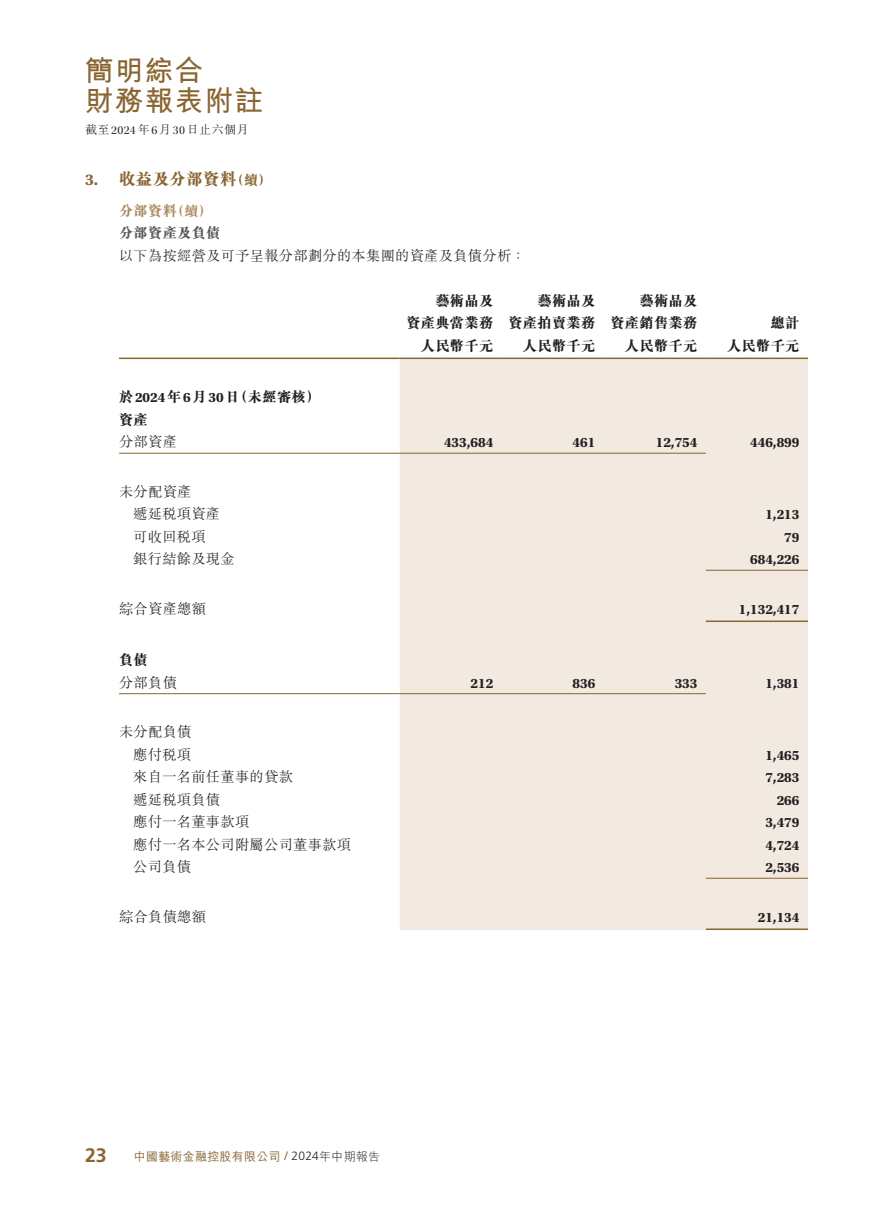
<style>
.page{position:relative;width:893px;height:1212px;background:#fff}
.page>*{position:absolute;margin:0;border:0;box-sizing:border-box;transform-origin:0 0}
.t1{font:700 28.5px/30px "M Hei HK";letter-spacing:.05em;color:#896531}
.t2{font:700 19.5px "Frutiger LT Std";color:#896531}
.t3{font:800 16.5px "M Sung HK";letter-spacing:.02em;color:#896531}
.t4{font:700 16.5px "Utopia Std";color:#896531}
.t5{font:300 14.25px "M Sung HK";letter-spacing:.02em;color:#231f20}
.t6{font:700 14.25px "Utopia Std";color:#231f20}
.t7{font:800 14.25px/22.5px "M Sung HK";letter-spacing:.02em;color:#231f20;text-align:right}
.t8{font:800 14.25px "M Sung HK";letter-spacing:.02em;color:#57585a}
.t9{font:800 14.25px "M Sung HK";color:#aa8b60}
.t10{font:800 13.5px "M Sung HK";color:#896531}
.t11{font:800 13.5px "M Sung HK";color:#aa8b60}
.t12{font:500 12px "M Hei HK";letter-spacing:.02em;color:#896531}
.t13{font:300 12px "M Sung HK";letter-spacing:.04em;color:#231f20}
.s1{font-family:"Utopia Std Disp";font-weight:400}
.s2{font-family:"Utopia Std";font-weight:700}
.s3{font-family:"Frutiger LT Std";font-weight:400}
.s4{font-family:"Frutiger LT Std";font-weight:300;color:#231f20}
.s5{font-weight:300;color:#231f20}
</style>
<div class="page">
<div style="left:400px;top:359px;width:408px;height:571px;background:#f2eae1"></div>
<hr style="left:119px;top:358px;width:281px;height:1px;background:#896531">
<hr style="left:400px;top:358px;width:102px;height:1px;background:#896531">
<hr style="left:502px;top:358px;width:102px;height:1px;background:#896531">
<hr style="left:604px;top:358px;width:102px;height:1px;background:#896531">
<hr style="left:706px;top:358px;width:102px;height:1px;background:#896531">
<hr style="left:119px;top:453px;width:281px;height:1px;background:#896531">
<hr style="left:400px;top:453px;width:102px;height:1px;background:#896531">
<hr style="left:502px;top:453px;width:102px;height:1px;background:#896531">
<hr style="left:604px;top:453px;width:102px;height:1px;background:#896531">
<hr style="left:706px;top:570px;width:102px;height:1px;background:#896531">
<hr style="left:706px;top:620px;width:102px;height:2px;background:#896531">
<hr style="left:119px;top:693px;width:281px;height:1px;background:#896531">
<hr style="left:400px;top:693px;width:102px;height:1px;background:#896531">
<hr style="left:502px;top:693px;width:102px;height:1px;background:#896531">
<hr style="left:604px;top:693px;width:102px;height:1px;background:#896531">
<hr style="left:706px;top:878px;width:102px;height:1px;background:#896531">
<hr style="left:706px;top:928px;width:102px;height:2px;background:#896531">
<h1 class="t1" style="left:85px;top:53px;width:180px">簡明綜合<br>財務報表附註</h1>
<p class="t13" style="left:85px;top:121px;width:165px">截至<span class="s1">2024</span>年<span class="s1">6</span>月<span class="s1">30</span>日止六個月</p>
<p class="t4" style="left:85px;top:170px;width:15px">3.</p>
<p class="t3" style="left:119px;top:170px;width:119px">收益及分部資料</p>
<p class="t10" style="left:231px;top:173px;width:42px">（續(</p>
<p class="t9" style="left:119px;top:203px;width:59px">分部資料</p>
<p class="t8" style="left:119px;top:226px;width:103px">分部資產及負債</p>
<p class="t5" style="left:119px;top:246px;width:408px">以下為按經營及可予呈報分部劃分的本集團的資產及負債分析：</p>
<p class="t7" style="left:406px;top:289px;width:88px">藝術品及<br>資產典當業務</p>
<p class="t7" style="left:508px;top:289px;width:88px">藝術品及<br>資產拍賣業務</p>
<p class="t7" style="left:639px;top:289px;width:59px">藝術品及</p>
<p class="t11" style="left:171px;top:204px;width:42px">（續(</p>
<p class="t7" style="left:610px;top:312px;width:88px">資產銷售業務</p>
<p class="t7" style="left:771px;top:312px;width:30px">總計</p>
<p class="t7" style="left:421px;top:334px;width:74px">人民幣千元</p>
<p class="t7" style="left:523px;top:334px;width:74px">人民幣千元</p>
<p class="t7" style="left:625px;top:334px;width:74px">人民幣千元</p>
<p class="t7" style="left:727px;top:334px;width:74px">人民幣千元</p>
<p class="t7" style="left:119px;top:385px;width:203px;text-align:left">於<span class="s2">2024</span>年<span class="s2">6</span>月<span class="s2">30</span> （日未經審核(資產</p>
<p class="t5" style="left:119px;top:432px;width:59px">分部資產</p>
<p class="t5" style="left:119px;top:481px;width:74px">未分配資產</p>
<p class="t6" style="left:444px;top:434px;width:51px">433,684</p>
<p class="t6" style="left:573px;top:434px;width:24px">461</p>
<p class="t6" style="left:656px;top:434px;width:43px">12,754</p>
<p class="t6" style="left:750px;top:434px;width:51px">446,899</p>
<p class="t5" style="left:133px;top:504px;width:88px">遞延稅項資產</p>
<p class="t6" style="left:765px;top:506px;width:36px">1,213</p>
<p class="t5" style="left:133px;top:526px;width:74px">可收回稅項</p>
<p class="t6" style="left:784px;top:529px;width:17px">79</p>
<p class="t5" style="left:133px;top:549px;width:103px">銀行結餘及現金</p>
<p class="t6" style="left:750px;top:551px;width:51px">684,226</p>
<p class="t5" style="left:119px;top:598px;width:88px">綜合資產總額</p>
<p class="t7" style="left:119px;top:648px;width:30px">負債</p>
<p class="t6" style="left:739px;top:601px;width:62px">1,132,417</p>
<p class="t5" style="left:119px;top:672px;width:59px">分部負債</p>
<p class="t5" style="left:119px;top:722px;width:74px">未分配負債</p>
<p class="t6" style="left:471px;top:675px;width:24px">212</p>
<p class="t6" style="left:573px;top:675px;width:24px">836</p>
<p class="t6" style="left:675px;top:675px;width:24px">333</p>
<p class="t6" style="left:765px;top:675px;width:36px">1,381</p>
<p class="t5" style="left:133px;top:744px;width:59px">應付稅項</p>
<p class="t6" style="left:765px;top:747px;width:36px">1,465</p>
<p class="t5" style="left:133px;top:767px;width:161px">來自一名前任董事的貸款</p>
<p class="t6" style="left:765px;top:769px;width:36px">7,283</p>
<p class="t5" style="left:133px;top:789px;width:88px">遞延稅項負債</p>
<p class="t6" style="left:777px;top:792px;width:24px">266</p>
<p class="t5" style="left:133px;top:812px;width:117px">應付一名董事款項</p>
<p class="t6" style="left:765px;top:814px;width:36px">3,479</p>
<p class="t5" style="left:133px;top:834px;width:219px">應付一名本公司附屬公司董事款項</p>
<p class="t6" style="left:765px;top:837px;width:36px">4,724</p>
<p class="t5" style="left:133px;top:857px;width:59px">公司負債</p>
<p class="t6" style="left:765px;top:859px;width:36px">2,536</p>
<p class="t5" style="left:119px;top:906px;width:88px">綜合負債總額</p>
<p class="t6" style="left:758px;top:909px;width:43px">21,134</p>
<h2 class="t2" style="left:85px;top:1143px;width:23px">23</h2>
<p class="t12" style="left:134px;top:1147px;width:248px">中國藝術金融控股有限公司 <span class="s3">/</span> <span class="s4">2024</span><span class="s5">年中期報告</span></p>
</div>
